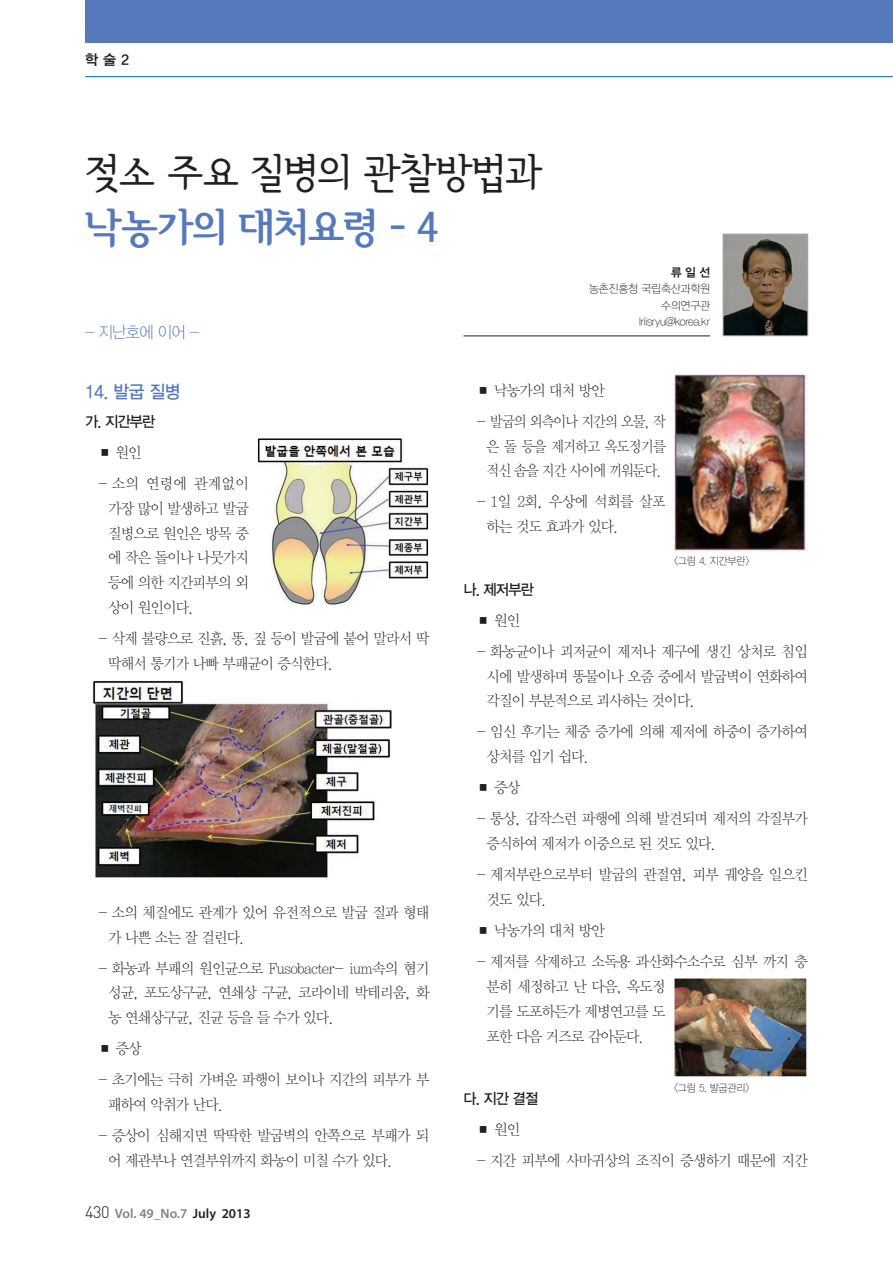
<style>
.page{position:relative;width:893px;height:1263px;background:#fff}
.page>*{position:absolute;margin:0;border:0;box-sizing:border-box;transform-origin:0 0}
.t1{font:42px "Seoul Hangang M";letter-spacing:-.025em;color:#231f20}
.t2{font:42px "Seoul Hangang EB";letter-spacing:-.025em;color:#5679bd}
.t3{font:18px "YDIYGO330";color:#5679bd;scale:.95 1}
.t4{font:16.5px "YDIYGO310";letter-spacing:-.05em;color:#5679bd;scale:.95 1}
.t5{font:15px/24.8px "YDIY Mj O310";letter-spacing:-.05em;color:#231f20;scale:.95 1}
.t6{font:15px/24.8px "YDIY Mj O310";letter-spacing:-.03em;color:#231f20;scale:.95 1}
.t7{font:15px "YDIYGO330";letter-spacing:-.05em;color:#231f20;scale:.95 1}
.t8{font:14.25px "YDIYGO340";color:#231f20}
.t9{font:600 13.5px "Myriad Pro";color:#808285}
.t10{font:12px "YDIYGO340";color:#231f20}
.t11{font:11.25px "YDIYGO310";letter-spacing:-.025em;color:#231f20}
.t12{font:10.5px "YDIYGO310";letter-spacing:-.025em;color:#231f20;scale:.95 1}
.s1{font-family:"Dinlig";font-weight:400;font-size:16.5px;color:#231f20}
.s2{color:#231f20}
</style>
<div class="page">
<hr style="left:463px;top:336px;width:247px;height:1px;background:#231f20">
<img style="left:725px;top:236px;width:81px;height:98px">
<div style="left:723px;top:234px;width:85px;height:102px;border:1px solid #a8a9ad"></div>
<img style="left:257px;top:438px;width:172px;height:167px">
<img style="left:92px;top:680px;width:300px;height:199px">
<img style="left:674px;top:978px;width:134px;height:99px">
<img style="left:674px;top:374px;width:134px;height:178px">
<div style="left:85px;top:0;width:808px;height:43px;background:#5679bd"></div>
<hr style="left:85px;top:76px;width:808px;height:1px;background:#006fba">
<p class="t8" style="left:85px;top:51px;width:46px">학 술 2</p>
<p class="t1" style="left:85px;top:150px;width:459px">젖소 주요 질병의 관찰방법과</p>
<p class="t2" style="left:85px;top:196px;width:354px">낙농가의 대처요령 - 4</p>
<p class="t4" style="left:85px;top:323px;width:122px">- 지난호에 이어 -</p>
<p class="t10" style="left:671px;top:266px;width:41px">류 일 선</p>
<p class="t11" style="left:589px;top:283px;width:123px">농촌진흥청 국립축산과학원</p>
<p class="t11" style="left:661px;top:299px;width:51px">수의연구관</p>
<p class="t11" style="left:639px;top:316px;width:72px">lriisryu@korea.kr</p>
<p class="t3" style="left:85px;top:382px;width:102px">14. 발굽 질병</p>
<p class="t7" style="left:85px;top:413px;width:76px">가. 지간부란</p>
<p class="t5" style="left:98px;top:441px;width:48px">■ 원인</p>
<p class="t5" style="left:108px;top:472px;width:150px;text-align:justify;text-indent:-10px">- 소의 연령에 관계없이 가장 많이 발생하고 발굽 질병으로 원인은 방목 중 에 작은 돌이나 나뭇가지 등에 의한 지간피부의 외 상이 원인이다.</p>
<p class="t5" style="left:108px;top:627px;width:340px;text-indent:-10px">- 삭제 불량으로 진흙, 똥, 짚 등이 발굽에 붙어 말라서 딱 딱해서 통기가 나빠 부패균이 증식한다.</p>
<p class="t5" style="left:108px;top:900px;width:340px;text-indent:-10px">- 소의 체질에도 관계가 있어 유전적으로 발굽 질과 형태 가 나쁜 소는 잘 걸린다.</p>
<p class="t5" style="left:108px;top:956px;width:340px;text-align:justify;text-indent:-10px">- 화농과 부패의 원인균으로 Fusobacter- ium속의 혐기 성균, 포도상구균, 연쇄상 구균, 코라이네 박테리움, 화 농 연쇄상구균, 진균 등을 들 수가 있다.</p>
<p class="t5" style="left:98px;top:1037px;width:48px">■ 증상</p>
<p class="t5" style="left:108px;top:1068px;width:340px;text-indent:-10px">- 초기에는 극히 가벼운 파행이 보이나 지간의 피부가 부 패하여 악취가 난다.</p>
<p class="t5" style="left:108px;top:1124px;width:340px;text-indent:-10px">- 증상이 심해지면 딱딱한 발굽벽의 안쪽으로 부패가 되 어 제관부나 연결부위까지 화농이 미칠 수가 있다.</p>
<p class="t9" style="left:85px;top:1205px;width:167px"><span class="s1">430</span> Vol. 49_No.7 <span class="s2">July 2013</span></p>
<p class="t5" style="left:476px;top:378px;width:137px">■ 낙농가의 대처 방안</p>
<p class="t5" style="left:487px;top:410px;width:190px;text-align:justify;text-indent:-10px">- 발굽의 외측이나 지간의 오물, 작 은 돌 등을 제거하고 옥도정기를 적신 솜을 지간 사이에 끼워둔다.</p>
<p class="t6" style="left:487px;top:490px;width:190px;text-indent:-10px">- 1일 2회, 우상에 석회를 살포 하는 것도 효과가 있다.</p>
<p class="t12" style="left:674px;top:556px;width:81px">&lt;그림 4. 지간부란&gt;</p>
<p class="t7" style="left:463px;top:581px;width:76px">나. 제저부란</p>
<p class="t5" style="left:476px;top:608px;width:48px">■ 원인</p>
<p class="t5" style="left:487px;top:639px;width:340px;text-align:justify;text-indent:-10px">- 화농균이나 괴저균이 제저나 제구에 생긴 상처로 침입 시에 발생하며 똥물이나 오줌 중에서 발굽벽이 연화하여 각질이 부분적으로 괴사하는 것이다.</p>
<p class="t5" style="left:487px;top:720px;width:340px;text-indent:-10px">- 임신 후기는 체중 증가에 의해 제저에 하중이 증가하여 상처를 입기 쉽다.</p>
<p class="t5" style="left:476px;top:776px;width:48px">■ 증상</p>
<p class="t5" style="left:487px;top:807px;width:340px;text-indent:-10px">- 통상, 갑작스런 파행에 의해 발견되며 제저의 각질부가 증식하여 제저가 이중으로 된 것도 있다.</p>
<p class="t5" style="left:487px;top:863px;width:340px;text-indent:-10px">- 제저부란으로부터 발굽의 관절염, 피부 궤양을 일으킨 것도 있다.</p>
<p class="t5" style="left:476px;top:919px;width:137px">■ 낙농가의 대처 방안</p>
<p class="t5" style="left:487px;top:950px;width:340px;text-indent:-10px">- 제저를 삭제하고 소독용 과산화수소수로 심부 까지 충 분히 세정하고 난 다음, 옥도정<br>기를 도포하든가 제병연고를 도<br>포한 다음 거즈로 감아둔다.</p>
<p class="t12" style="left:674px;top:1082px;width:81px">&lt;그림 5. 발굽관리&gt;</p>
<p class="t7" style="left:463px;top:1090px;width:80px">다. 지간 결절</p>
<p class="t5" style="left:476px;top:1118px;width:48px">■ 원인</p>
<p class="t5" style="left:476px;top:1149px;width:350px">- 지간 피부에 사마귀상의 조직이 증생하기 때문에 지간</p>
</div>
